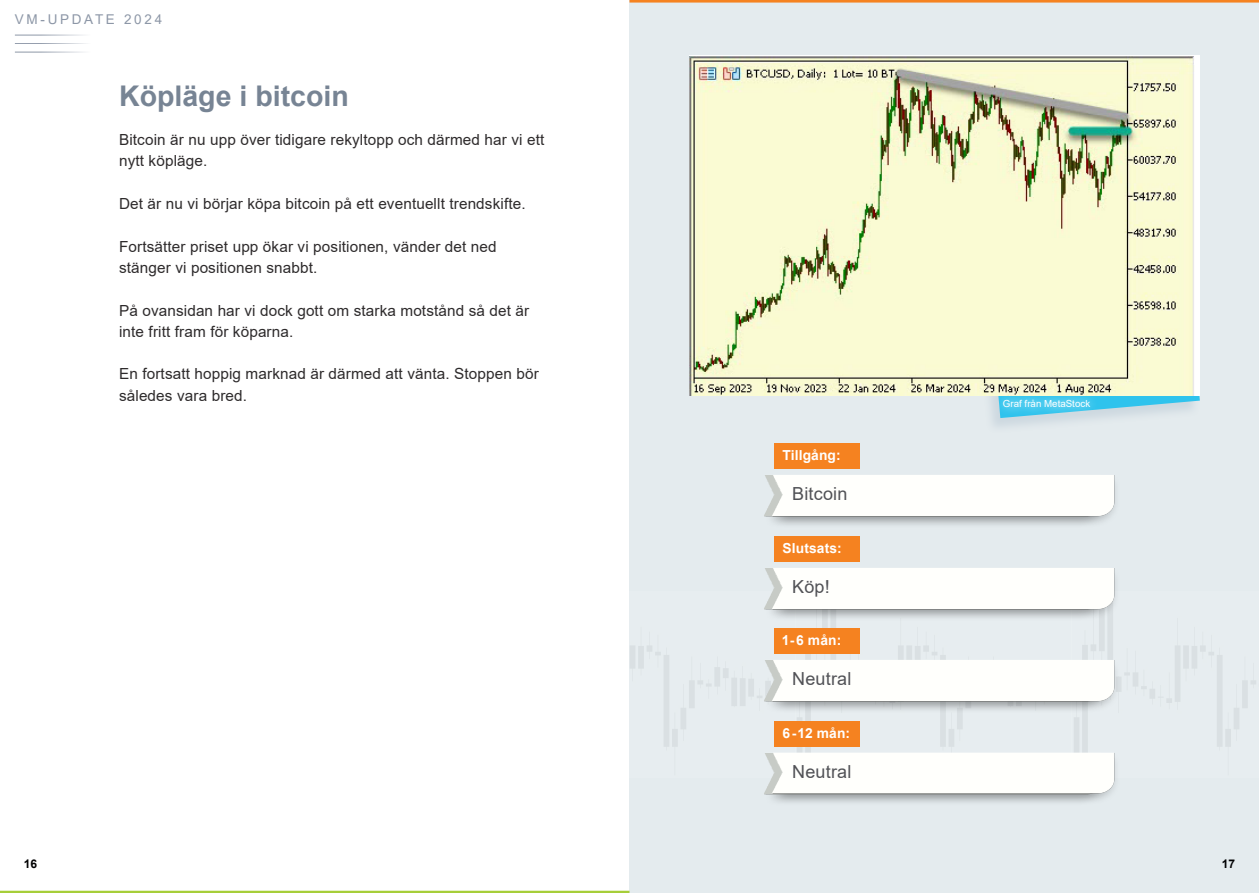
<style>
.page{position:relative;width:1259px;height:893px;background:#fff}
.page>*{position:absolute;margin:0;border:0;box-sizing:border-box;transform-origin:0 0}
.RUBBE_2020{font:700 28.5px "Arial";color:#778494}
.TABELLTEXT_2020{font:18px "Arial";letter-spacing:.01em;color:#515256}
.BRÖD_2020{font:15.3px/21.3px "Arial";letter-spacing:.01em;color:#2e2b2c}
.t1{font:700 13.8px "Arial";letter-spacing:.01em;color:#fff}
.t2{font:13.5px "Arial";letter-spacing:.2em;color:#8d97a7}
.t3{font:700 12px "Arial";color:#000002}
.t4{font:9.75px "Arial";color:#fff}
</style>
<div class="page">
<div style="left:629px;top:0;width:630px;height:893px;background:#e4ebee"></div>
<img style="left:630px;top:628px;width:626px;height:118px">
<div style="left:977px;top:306px;width:223px;height:128px;background:#89a2b7;opacity:.25"></div>
<svg style="left:992px;top:395px;width:207px;height:23px"></svg>
<div style="left:994px;top:391px;width:104px;height:25px;background:#fff;opacity:.75"></div>
<div style="left:774px;top:721px;width:85px;height:25px;background:#f58220"></div>
<div style="left:774px;top:628px;width:85px;height:26px;background:#f58220"></div>
<div style="left:774px;top:536px;width:85px;height:25px;background:#f58220"></div>
<div style="left:774px;top:443px;width:85px;height:26px;background:#f58220"></div>
<hr style="left:15px;top:35px;width:115px;height:1px;background:#8d97a7">
<hr style="left:15px;top:43px;width:115px;height:1px;background:#8d97a7">
<hr style="left:15px;top:52px;width:115px;height:1px;background:#8d97a7">
<img style="left:747px;top:641px;width:8px;height:80px">
<hr style="left:629px;top:0;width:630px;height:3px;background:#f58220">
<hr style="left:0;top:891px;width:629px;height:2px;background:#a6ce39">
<img style="left:755px;top:733px;width:371px;height:70px">
<img style="left:755px;top:641px;width:371px;height:80px">
<img style="left:764px;top:548px;width:352px;height:80px">
<img style="left:764px;top:456px;width:352px;height:69px">
<img style="left:689px;top:56px;width:505px;height:339px">
<p class="t2" style="left:15px;top:10px;width:149px">VM-UPDATE 2024</p>
<p class="RUBBE_2020" style="left:119px;top:76px;width:231px">Köpläge i bitcoin</p>
<p class="BRÖD_2020" style="left:119px;top:129px;width:427px">Bitcoin är nu upp över tidigare rekyltopp och därmed har vi ett nytt köpläge.</p>
<p class="BRÖD_2020" style="left:119px;top:193px;width:408px">Det är nu vi börjar köpa bitcoin på ett eventuellt trendskifte.</p>
<p class="BRÖD_2020" style="left:119px;top:235px;width:379px">Fortsätter priset upp ökar vi positionen, vänder det ned stänger vi positionen snabbt.</p>
<p class="BRÖD_2020" style="left:119px;top:299px;width:412px">På ovansidan har vi dock gott om starka motstånd så det är inte fritt fram för köparna.</p>
<p class="BRÖD_2020" style="left:119px;top:363px;width:421px">En fortsatt hoppig marknad är därmed att vänta. Stoppen bör således vara bred.</p>
<p class="t1" style="left:782px;top:445px;width:60px">Tillgång:</p>
<p class="TABELLTEXT_2020" style="left:792px;top:482px;width:57px">Bitcoin</p>
<p class="t1" style="left:782px;top:538px;width:61px">Slutsats:</p>
<p class="TABELLTEXT_2020" style="left:792px;top:574px;width:39px">Köp!</p>
<p class="t1" style="left:782px;top:631px;width:61px">1-6 mån:</p>
<p class="TABELLTEXT_2020" style="left:792px;top:667px;width:61px">Neutral</p>
<p class="t1" style="left:782px;top:723px;width:69px">6-12 mån:</p>
<p class="TABELLTEXT_2020" style="left:792px;top:759px;width:61px">Neutral</p>
<p class="t4" style="left:1003px;top:397px;width:89px">Graf från MetaStock</p>
<p class="t3" style="left:24px;top:856px;width:15px">16</p>
<p class="t3" style="left:1221px;top:856px;width:15px">17</p>
</div>
